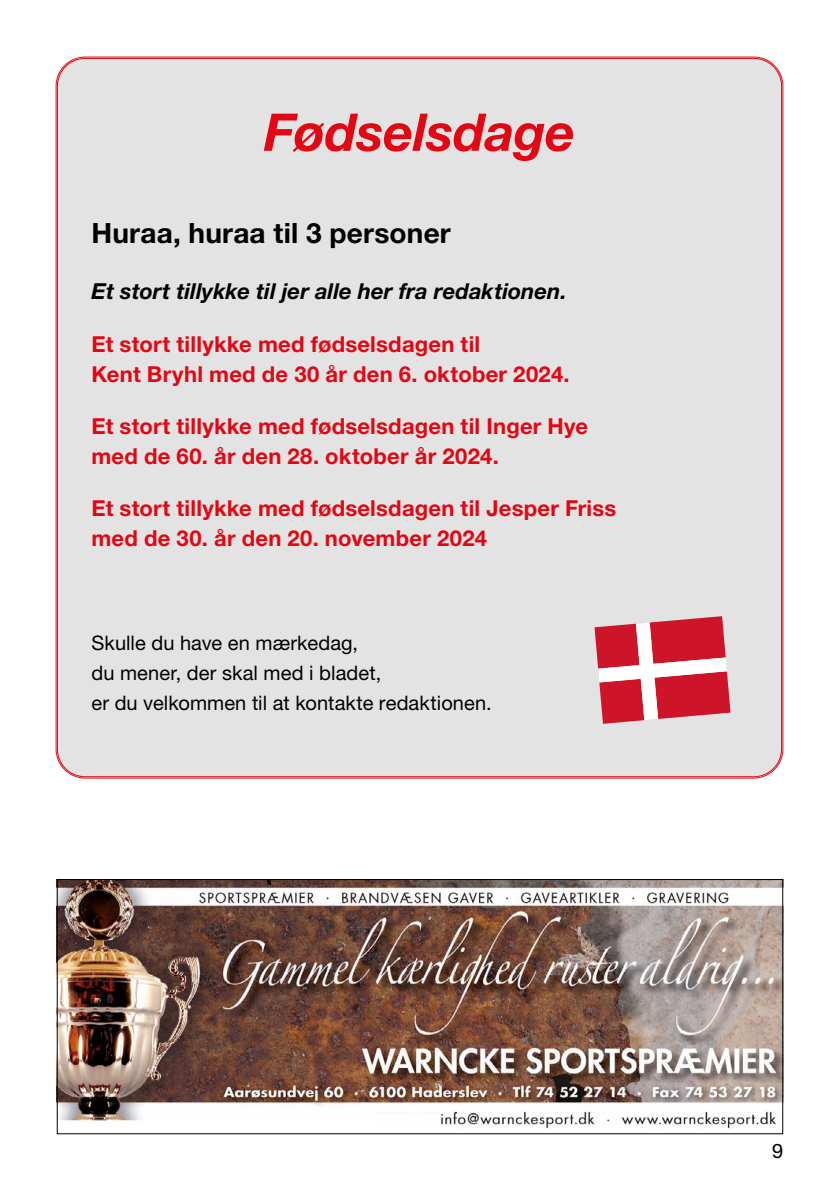
<style>
.page{position:relative;width:840px;height:1191px;background:#fff}
.page>*{position:absolute;margin:0;border:0;box-sizing:border-box;transform-origin:0 0}
.t1{font:italic 700 52px "Helvetica Neue LT Std";letter-spacing:-.005em;color:#e30613}
.t2{font:700 28px "Helvetica Neue LT Std";letter-spacing:.005em;color:#000}
.t3{font:700 22px/30px "Helvetica Neue LT Std";letter-spacing:.01em;color:#e30613}
.t4{font:italic 700 22px "Helvetica Neue LT Std";color:#000}
.t5{font:20px/30px "Helvetica Neue LT Std";letter-spacing:.005em;color:#000}
</style>
<div class="page">
<div style="left:57px;top:58px;width:724px;height:719px;background:#e3e3e3;border-radius:28px"></div>
<svg style="left:594px;top:616px;width:136px;height:108px;background:#db6370"></svg>
<img style="left:59px;top:881px;width:721px;height:248px">
<div style="left:57px;top:879px;width:725px;height:255px;border:1px solid #000"></div>
<h1 class="t1" style="left:264px;top:100px;width:312px">Fødselsdage</h1>
<p class="t2" style="left:91px;top:216px;width:361px">Huraa, huraa til 3 personer</p>
<p class="t4" style="left:91px;top:278px;width:476px">Et stort tillykke til jer alle her fra redaktionen.</p>
<p class="t3" style="left:91px;top:328px;width:479px">Et stort tillykke med fødselsdagen til<br>Kent Bryhl med de 30 år den 6. oktober 2024.</p>
<p class="t3" style="left:91px;top:410px;width:498px">Et stort tillykke med fødselsdagen til Inger Hye med de 60. år den 28. oktober år 2024.</p>
<p class="t3" style="left:91px;top:492px;width:526px">Et stort tillykke med fødselsdagen til Jesper Friss med de 30. år den 20. november 2024</p>
<p class="t5" style="left:91px;top:627px;width:401px">Skulle du have en mærkedag,<br>du mener, der skal med i bladet,<br>er du velkommen til at kontakte redaktionen.</p>
<p class="t5" style="left:771px;top:1135px;width:13px">9</p>
</div>
